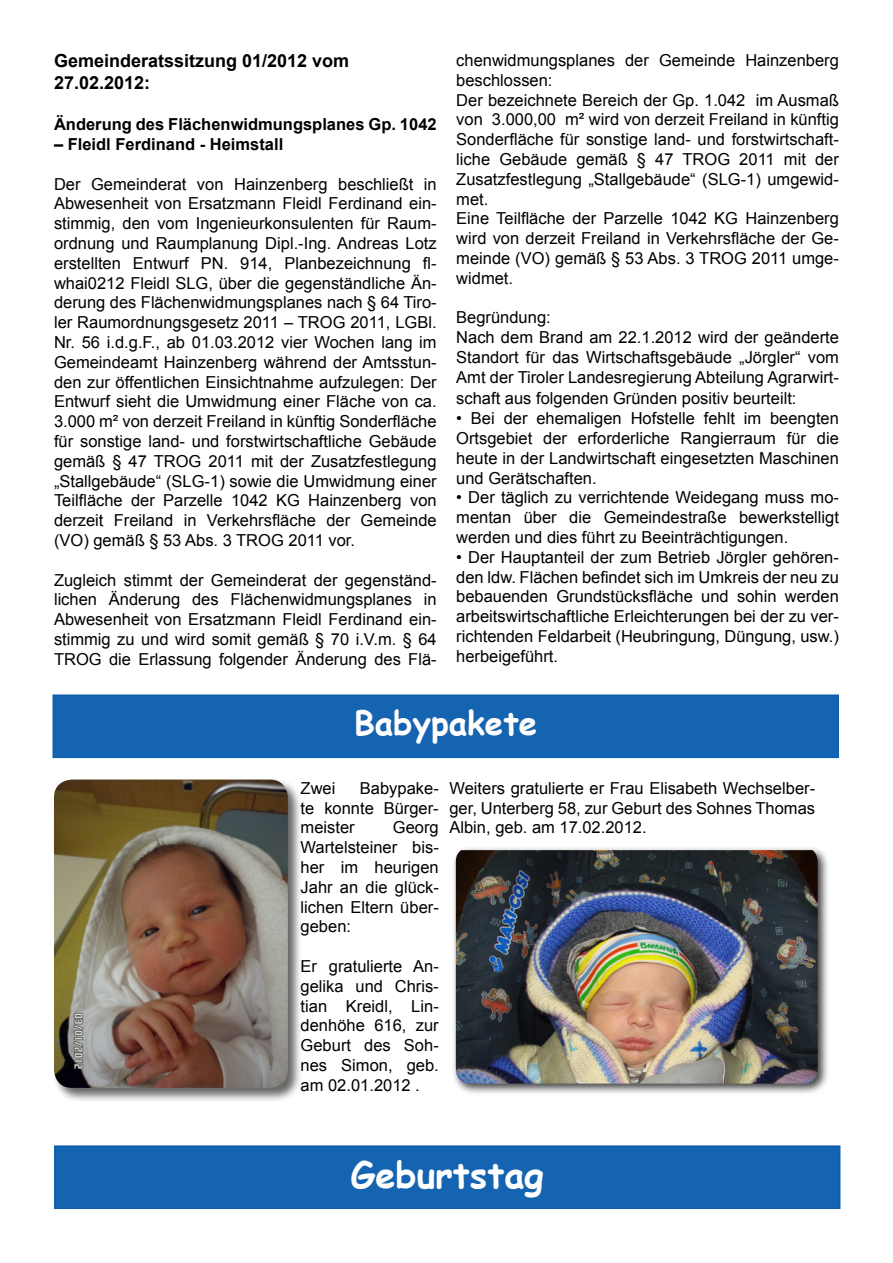
<style>
.page{position:relative;width:893px;height:1263px;background:#fff}
.page>*{position:absolute;margin:0;border:0;box-sizing:border-box;transform-origin:0 0}
.t1{font:700 36px "Comic Sans MS";color:#fffeff}
.t2{font:700 33px "Comic Sans MS";color:#fffdfd}
.t3{font:700 18px/21.6px "Arial";color:#000}
.t4{font:16.5px/19.8px "Arial";color:#000;text-align:justify}
.t5{font:700 16.5px "Arial";color:#000}
</style>
<div class="page">
<div style="left:53px;top:695px;width:785px;height:62px;background:#1564b1"></div>
<div style="left:52px;top:694px;width:787px;height:64px;border:2px solid #105faa"></div>
<div style="left:451px;top:846px;width:378px;height:250px;background:#000;opacity:.75"></div>
<img style="left:456px;top:850px;width:362px;height:233px">
<div style="left:55px;top:1146px;width:785px;height:62px;background:#1564b1"></div>
<div style="left:54px;top:1145px;width:786px;height:64px;border:2px solid #105faa"></div>
<div style="left:52px;top:778px;width:251px;height:324px;background:#000;opacity:.6"></div>
<img style="left:54px;top:779px;width:234px;height:309px">
<p class="t3" style="left:54px;top:51px;width:297px">Gemeinderatssitzung 01/2012 vom<br>27.02.2012:</p>
<p class="t5" style="left:54px;top:113px;width:384px">Änderung des Flächenwidmungsplanes Gp. 1042</p>
<p class="t5" style="left:54px;top:133px;width:231px">– Fleidl Ferdinand - Heimstall</p>
<p class="t4" style="left:54px;top:174px;width:384px">Der Gemeinderat von Hainzenberg beschließt in Abwesenheit von Ersatzmann Fleidl Ferdinand ein&shy;stimmig, den vom Ingenieurkonsulenten für Raum&shy;ordnung und Raumplanung Dipl.-Ing. Andreas Lotz erstellten Entwurf PN. 914, Planbezeichnung fl&shy;whai0212 Fleidl SLG, über die gegenständliche Än&shy;derung des Flächenwidmungsplanes nach § 64 Tiro&shy;ler Raumordnungsgesetz 2011 – TROG 2011, LGBl.<br>Nr. 56 i.d.g.F., ab 01.03.2012 vier Wochen lang im Gemeindeamt Hainzenberg während der Amtsstun&shy;den zur öffentlichen Einsichtnahme aufzulegen: Der Entwurf sieht die Umwidmung einer Fläche von ca.<br>3.000 m² von derzeit Freiland in künftig Sonderfläche für sonstige land- und forstwirtschaftliche Gebäude gemäß § 47 TROG 2011 mit der Zusatzfestlegung „Stallgebäude“ (SLG-1) sowie die Umwidmung einer Teilfläche der Parzelle 1042 KG Hainzenberg von derzeit Freiland in Verkehrsfläche der Gemeinde (VO) gemäß § 53 Abs. 3 TROG 2011 vor.</p>
<p class="t4" style="left:54px;top:570px;width:384px">Zugleich stimmt der Gemeinderat der gegenständ&shy;lichen Änderung des Flächenwidmungsplanes in Abwesenheit von Ersatzmann Fleidl Ferdinand ein&shy;stimmig zu und wird somit gemäß § 70 i.V.m. § 64<br>TROG die Erlassung folgender Änderung des Flä-</p>
<p class="t4" style="left:456px;top:51px;width:384px;text-align:left">chenwidmungsplanes der Gemeinde Hainzenberg beschlossen:<br>Der bezeichnete Bereich der Gp. 1.042 im Ausmaß von 3.000,00 m² wird von derzeit Freiland in künftig Sonderfläche für sonstige land- und forstwirtschaft&shy;liche Gebäude gemäß § 47 TROG 2011 mit der Zusatzfestlegung „Stallgebäude“ (SLG-1) umgewid&shy;met.<br>Eine Teilfläche der Parzelle 1042 KG Hainzenberg wird von derzeit Freiland in Verkehrsfläche der Ge&shy;meinde (VO) gemäß § 53 Abs. 3 TROG 2011 umge&shy;widmet.</p>
<p class="t4" style="left:456px;top:308px;width:384px;text-align:left">Begründung:<br>Nach dem Brand am 22.1.2012 wird der geänderte Standort für das Wirtschaftsgebäude „Jörgler“ vom Amt der Tiroler Landesregierung Abteilung Agrarwirt-</p>
<p class="t4" style="left:456px;top:389px;width:342px">schaft aus folgenden Gründen positiv beurteilt:</p>
<p class="t4" style="left:456px;top:409px;width:384px">• Bei der ehemaligen Hofstelle fehlt im beengten Ortsgebiet der erforderliche Rangierraum für die heute in der Landwirtschaft eingesetzten Maschinen und Gerätschaften.</p>
<p class="t4" style="left:456px;top:488px;width:384px">• Der täglich zu verrichtende Weidegang muss mo&shy;mentan über die Gemeindestraße bewerkstelligt werden und dies führt zu Beeinträchtigungen.</p>
<p class="t4" style="left:456px;top:547px;width:384px">• Der Hauptanteil der zum Betrieb Jörgler gehören&shy;den ldw. Flächen befindet sich im Umkreis der neu zu bebauenden Grundstücksfläche und sohin werden arbeitswirtschaftliche Erleichterungen bei der zu ver&shy;richtenden Feldarbeit (Heubringung, Düngung, usw.) herbeigeführt.</p>
<h2 class="t2" style="left:354px;top:699px;width:185px">Babypakete</h2>
<p class="t4" style="left:301px;top:778px;width:140px;text-indent:59px">Babypake&shy;te konnte Bürger&shy;meister</p>
<p class="t4" style="left:301px;top:778px;width:36px">Zwei</p>
<p class="t4" style="left:301px;top:818px;width:140px;text-indent:92px">Georg Wartelsteiner bis&shy;her im heurigen Jahr an die glück&shy;lichen Eltern über&shy;geben:</p>
<p class="t4" style="left:301px;top:956px;width:140px">Er gratulierte An&shy;gelika und Chris&shy;tian Kreidl, Lin&shy;denhöhe 616, zur Geburt des Soh&shy;nes Simon, geb. am 02.01.2012 .</p>
<p class="t4" style="left:449px;top:778px;width:367px">Weiters gratulierte er Frau Elisabeth Wechselber&shy;ger, Unterberg 58, zur Geburt des Sohnes Thomas Albin, geb. am 17.02.2012.</p>
<h1 class="t1" style="left:351px;top:1149px;width:194px">Geburtstag</h1>
</div>
